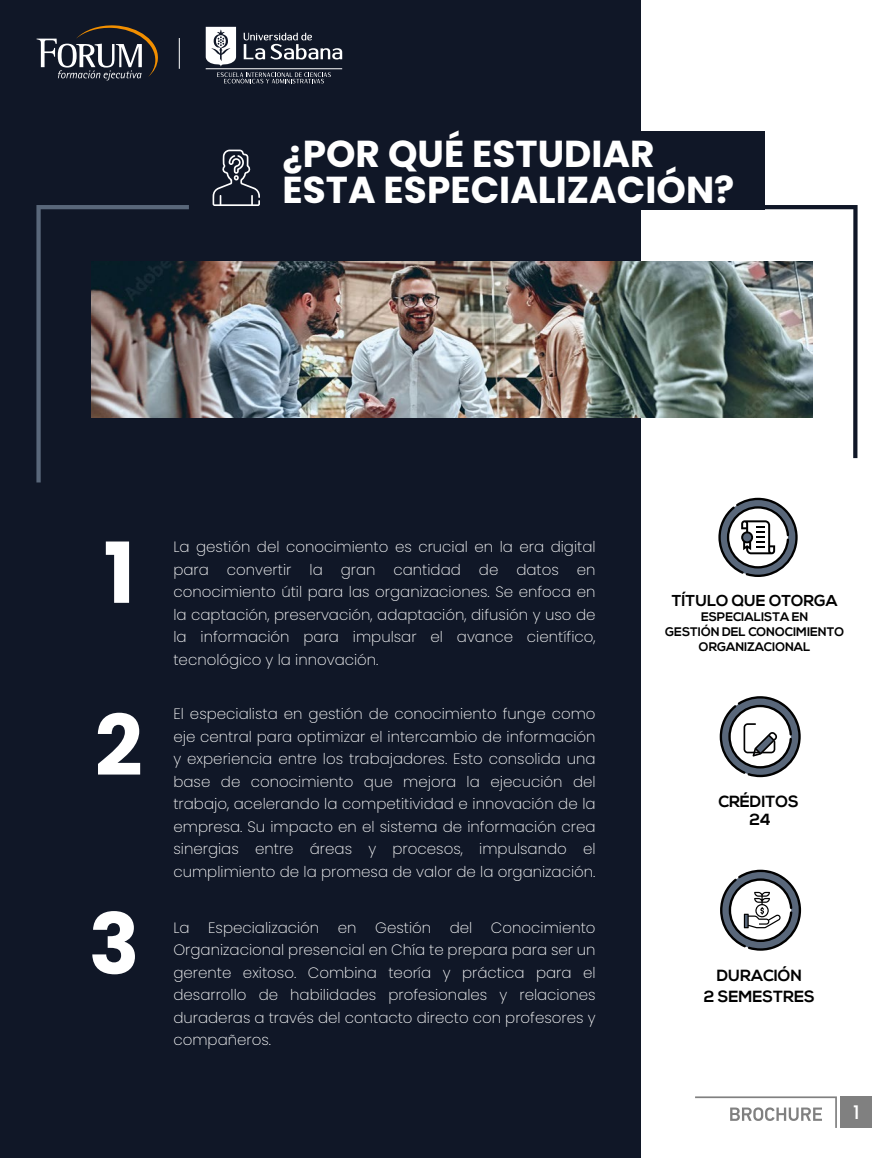
<style>
.page{position:relative;width:893px;height:1158px;background:#fff}
.page>*{position:absolute;margin:0;border:0;box-sizing:border-box;transform-origin:0 0}
.t1{font:700 84px/172.5px "Poppins";color:#fff}
.t2{font:700 37.5px/36px "Poppins";color:#fff}
.t3{font:500 18.75px "Poppins";color:#fff}
.t4{font:700 16.2px/17.2px "Nexa";color:#010101;text-align:center}
.t5{font:700 15.75px "Nexa";color:#010101}
.t6{font:200 15px/22.5px "Poppins";color:#fff;text-align:justify}
.t7{font:700 12.45px/14.9px "Nexa";color:#010101;text-align:center}
</style>
<div class="page">
<div style="left:551px;top:131px;width:214px;height:78px;background:#101727"></div>
<div style="left:0;top:0;width:641px;height:1158px;background:#101727"></div>
<svg style="left:724px;top:205px;width:134px;height:253px"></svg>
<svg style="left:36px;top:205px;width:153px;height:277px"></svg>
<img style="left:92px;top:261px;width:721px;height:156px">
<div style="left:841px;top:1096px;width:31px;height:32px;background:#808080"></div>
<svg style="left:695px;top:1096px;width:142px;height:32px"></svg>
<svg style="left:213px;top:150px;width:47px;height:56px"></svg>
<svg style="left:718px;top:498px;width:80px;height:79px"></svg>
<svg style="left:720px;top:696px;width:81px;height:81px"></svg>
<svg style="left:720px;top:870px;width:81px;height:81px"></svg>
<svg style="left:206px;top:27px;width:136px;height:56px"></svg>
<svg style="left:37px;top:25px;width:121px;height:55px"></svg>
<h2 class="t2" style="left:283px;top:136px;width:453px">¿POR QUÉ ESTUDIAR<br>ESTA ESPECIALIZACIÓN?</h2>
<h1 class="t1" style="left:95px;top:488px;width:49px">1<br>2</h1>
<h1 class="t1" style="left:89px;top:858px;width:52px">3</h1>
<p class="t6" style="left:173px;top:536px;width:424px">La gestión del conocimiento es crucial en la era digital para convertir la gran cantidad de datos en conocimiento útil para las organizaciones. Se enfoca en la captación, preservación, adaptación, difusión y uso de la información para impulsar el avance científico, tecnológico y la innovación.</p>
<p class="t6" style="left:173px;top:703px;width:424px">El especialista en gestión de conocimiento funge como eje central para optimizar el intercambio de información y experiencia entre los trabajadores. Esto consolida una base de conocimiento que mejora la ejecución del trabajo, acelerando la competitividad e innovación de la empresa. Su impacto en el sistema de información crea sinergias entre áreas y procesos, impulsando el cumplimiento de la promesa de valor de la organización.</p>
<p class="t6" style="left:173px;top:916px;width:424px">La Especialización en Gestión del Conocimiento Organizacional presencial en Chía te prepara para ser un gerente exitoso. Combina teoría y práctica para el desarrollo de habilidades profesionales y relaciones duraderas a través del contacto directo con profesores y compañeros.</p>
<p class="t5" style="left:672px;top:592px;width:167px">TÍTULO QUE OTORGA</p>
<p class="t7" style="left:665px;top:610px;width:180px">ESPECIALISTA EN<br>GESTIÓN DEL CONOCIMIENTO<br>ORGANIZACIONAL</p>
<p class="t4" style="left:718px;top:794px;width:82px">CRÉDITOS<br>24</p>
<p class="t4" style="left:704px;top:965px;width:112px;line-height:21.3px">DURACIÓN<br>2 SEMESTRES</p>
<p class="t3" style="left:853px;top:1102px;width:8px">1</p>
</div>
